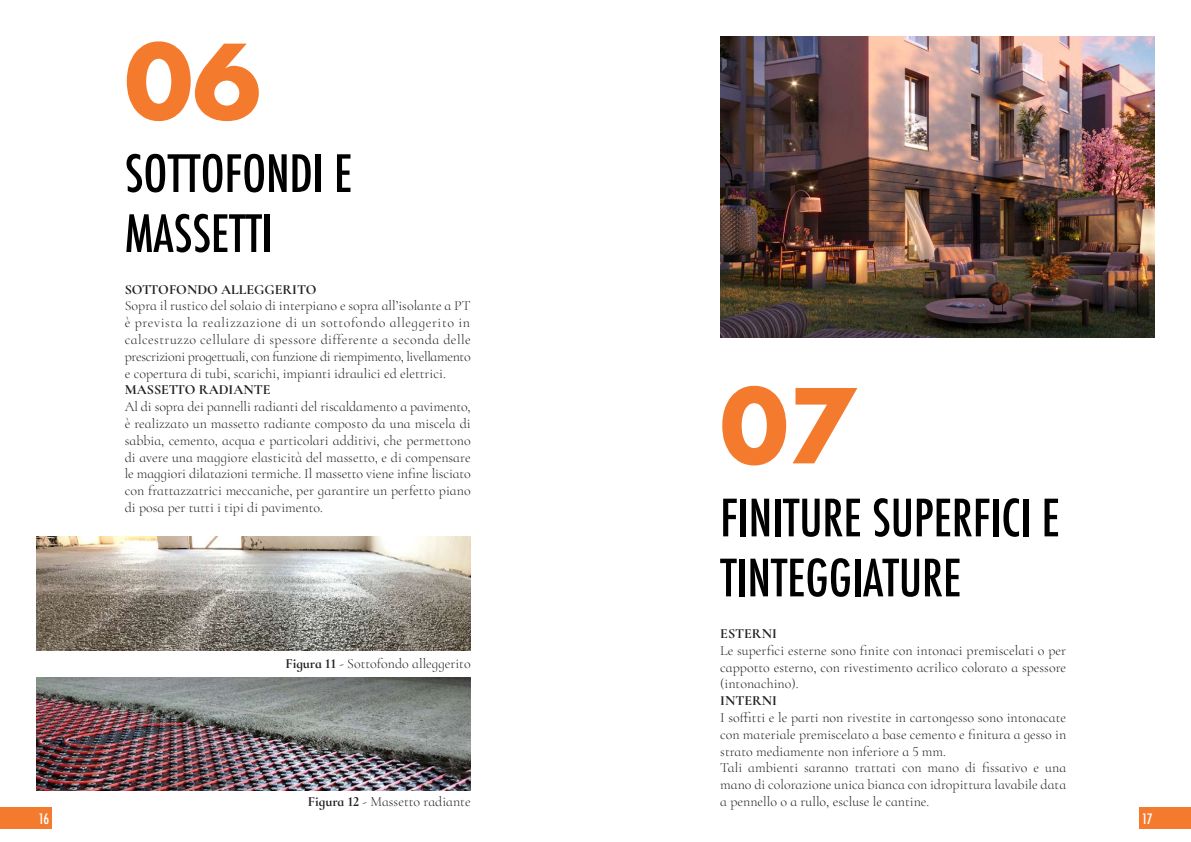
<style>
.page{position:relative;width:1191px;height:842px;background:#fff}
.page>*{position:absolute;margin:0;border:0;box-sizing:border-box;transform-origin:0 0}
.t1{font:700 100px "Futura";color:#f47b2d}
.t2{font:500 condensed 50px/60px "Futura";color:#000001}
.t3{font:300 14px/16.8px "Cormorant Infant";color:#231f20;text-align:justify}
.t4{font:700 14px "Cormorant Infant";color:#231f20}
.t5{font:500 condensed 14px "Futura";color:#fff}
.s1{font-weight:700}
</style>
<div class="page">
<div style="left:1139px;top:807px;width:52px;height:22px;background:#f47b2d"></div>
<div style="left:0;top:807px;width:52px;height:22px;background:#f47b2d"></div>
<img style="left:36px;top:677px;width:435px;height:114px">
<img style="left:36px;top:537px;width:435px;height:113px">
<img style="left:720px;top:36px;width:435px;height:301px">
<h1 class="t1" style="left:125px;top:9px;width:138px">06</h1>
<h2 class="t2" style="left:125px;top:144px;width:229px">SOTTOFONDI E<br>MASSETTI</h2>
<p class="t4" style="left:125px;top:280px;width:193px">SOTTOFONDO ALLEGGERITO</p>
<p class="t3" style="left:125px;top:297px;width:347px">Sopra il rustico del solaio di interpiano e sopra all’isolante a PT è prevista la realizzazione di un sottofondo alleggerito in calcestruzzo cellulare di spessore differente a seconda delle prescrizioni progettuali, con funzione di riempimento, livellamento e copertura di tubi, scarichi, impianti idraulici ed elettrici.</p>
<p class="t4" style="left:125px;top:381px;width:147px">MASSETTO RADIANTE</p>
<p class="t3" style="left:125px;top:398px;width:347px">Al di sopra dei pannelli radianti del riscaldamento a pavimento, è realizzato un massetto radiante composto da una miscela di sabbia, cemento, acqua e particolari additivi, che permettono di avere una maggiore elasticità del massetto, e di compensare le maggiori dilatazioni termiche. Il massetto viene infine lisciato con frattazzatrici meccaniche, per garantire un perfetto piano di posa per tutti i tipi di pavimento.</p>
<p class="t3" style="left:285px;top:655px;width:187px"><span class="s1">Figura 11</span> - Sottofondo alleggerito</p>
<p class="t3" style="left:308px;top:793px;width:164px"><span class="s1">Figura 12</span> - Massetto radiante</p>
<h1 class="t1" style="left:720px;top:353px;width:137px">07</h1>
<h2 class="t2" style="left:720px;top:488px;width:341px">FINITURE SUPERFICI E<br>TINTEGGIATURE</h2>
<p class="t4" style="left:720px;top:625px;width:58px">ESTERNI</p>
<p class="t3" style="left:720px;top:642px;width:347px">Le superfici esterne sono finite con intonaci premiscelati o per cappotto esterno, con rivestimento acrilico colorato a spessore (intonachino).</p>
<p class="t4" style="left:720px;top:692px;width:58px">INTERNI</p>
<p class="t3" style="left:720px;top:709px;width:347px;text-align:left">I soffitti e le parti non rivestite in cartongesso sono intonacate con materiale premiscelato a base cemento e finitura a gesso in strato mediamente non inferiore a 5 mm.<br>Tali ambienti saranno trattati con mano di fissativo e una mano di colorazione unica bianca con idropittura lavabile data a pennello o a rullo, escluse le cantine.</p>
<p class="t5" style="left:38px;top:809px;width:12px">16</p>
<p class="t5" style="left:1141px;top:809px;width:12px">17</p>
</div>
